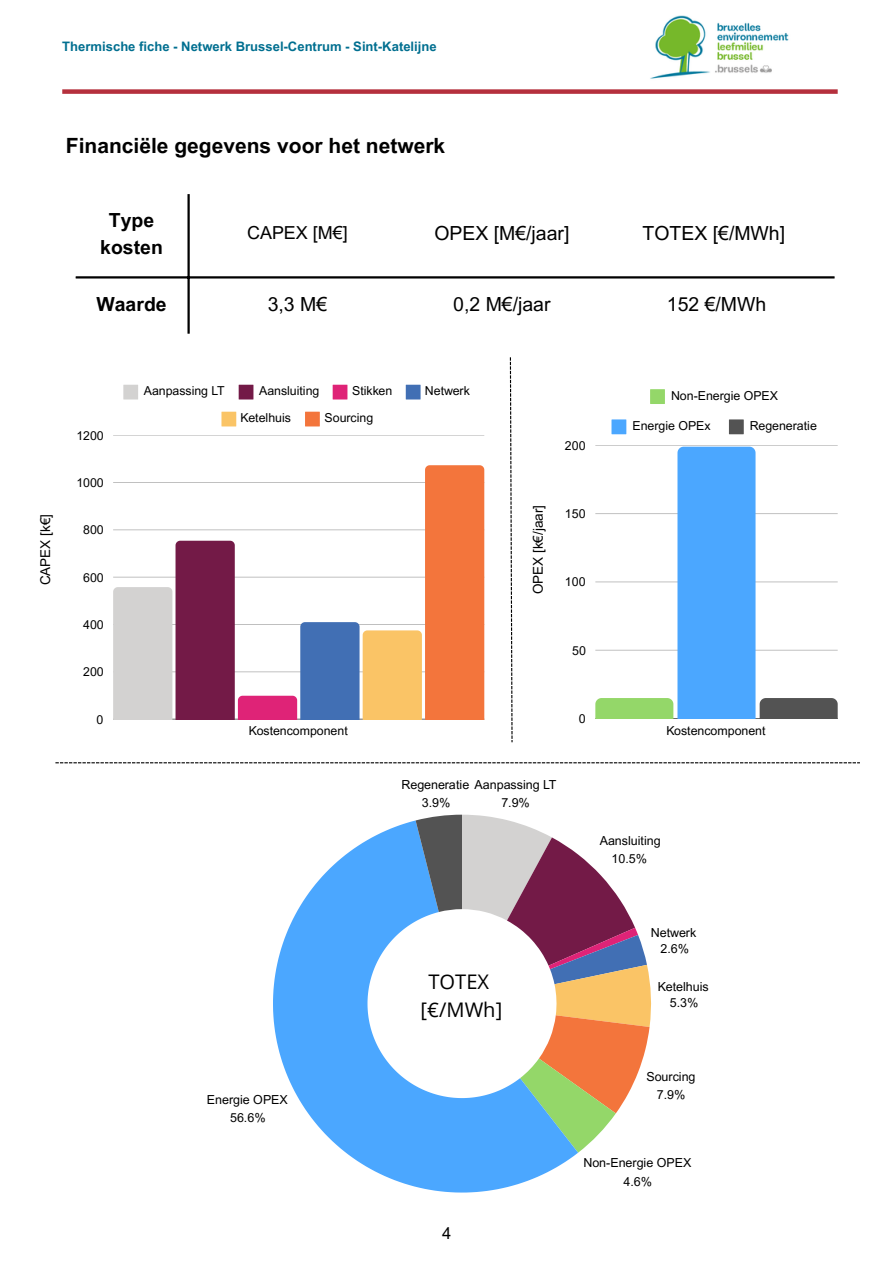
<style>
.page{position:relative;width:894px;height:1264px;background:#fff}
.page>*{position:absolute;margin:0;border:0;box-sizing:border-box;transform-origin:0 0}
.t1{font:700 21px "Arial MT Pro";color:#000}
.t2{font:20.1px/28px "Open Sans";color:#000;text-align:center}
.t3{font:19.35px "Arial MT Pro";color:#000}
.t4{font:700 19.35px/26.8px "Arial MT Pro";color:#000;text-align:center}
.t5{font:17.85px "Arial MT Pro";color:#000}
.t6{font:16.5px "Arial MT Pro";color:#000}
.t7{font:13.5px "Arial MT Pro";color:#000}
.t8{font:700 13.05px "Arial MT Pro";color:#006f90}
.t9{font:12.45px/18.3px "Arial MT Pro";color:#000;text-align:center}
.t10{font:12.3px "Arial MT Pro";color:#000}
</style>
<div class="page">
<img style="left:650px;top:16px;width:139px;height:63px">
<div style="left:62px;top:89px;width:775px;height:5px;background:#b5303d"></div>
<hr style="left:187px;top:194px;width:3px;height:140px;background:#000">
<hr style="left:76px;top:276px;width:758px;height:2px;background:#000">
<svg style="left:123px;top:385px;width:15px;height:14px"></svg>
<svg style="left:238px;top:385px;width:15px;height:14px"></svg>
<svg style="left:332px;top:385px;width:15px;height:14px"></svg>
<svg style="left:405px;top:385px;width:15px;height:14px"></svg>
<svg style="left:221px;top:411px;width:15px;height:15px"></svg>
<svg style="left:305px;top:411px;width:15px;height:15px"></svg>
<hr style="left:113px;top:719px;width:371px;height:1px;background:#000;opacity:.6">
<hr style="left:113px;top:435px;width:371px;height:1px;background:#d4d4d4">
<svg style="left:113px;top:465px;width:371px;height:254px"></svg>
<svg style="left:650px;top:389px;width:14px;height:15px"></svg>
<svg style="left:611px;top:419px;width:15px;height:15px"></svg>
<svg style="left:728px;top:419px;width:15px;height:15px"></svg>
<hr style="left:595px;top:718px;width:242px;height:1px;background:#000;opacity:.6">
<hr style="left:595px;top:445px;width:242px;height:1px;background:#ccc">
<svg style="left:595px;top:446px;width:242px;height:272px"></svg>
<svg style="left:273px;top:820px;width:305px;height:372px;fill:#4ba7ff"></svg>
<svg style="left:415px;top:814px;width:237px;height:338px"></svg>
<svg style="left:509px;top:357px;width:3px;height:385px"></svg>
<svg style="left:55px;top:762px;width:804px;height:1px"></svg>
<p class="t8" style="left:62px;top:41px;width:376px">Thermische fiche - Netwerk Brussel-Centrum - Sint-Katelijne</p>
<p class="t1" style="left:66px;top:138px;width:381px">Financiële gegevens voor het netwerk</p>
<h3 class="t4" style="left:100px;top:209px;width:64px">Type kosten</h3>
<p class="t5" style="left:247px;top:226px;width:102px">CAPEX [M€]</p>
<p class="t3" style="left:434px;top:226px;width:136px">OPEX [M€/jaar]</p>
<p class="t3" style="left:642px;top:226px;width:144px">TOTEX [€/MWh]</p>
<h1 class="t4" style="left:96px;top:293px;width:72px">Waarde</h1>
<p class="t3" style="left:267px;top:297px;width:61px">3,3 M€</p>
<p class="t3" style="left:453px;top:297px;width:99px">0,2 M€/jaar</p>
<p class="t3" style="left:666px;top:297px;width:101px">152 €/MWh</p>
<p class="t10" style="left:76px;top:430px;width:29px">1200</p>
<p class="t10" style="left:76px;top:478px;width:29px">1000</p>
<p class="t10" style="left:144px;top:386px;width:82px">Aanpassing LT</p>
<p class="t10" style="left:259px;top:386px;width:62px">Aansluiting</p>
<p class="t10" style="left:352px;top:386px;width:41px">Stikken</p>
<p class="t10" style="left:425px;top:386px;width:47px">Netwerk</p>
<p class="t10" style="left:240px;top:413px;width:52px">Ketelhuis</p>
<p class="t10" style="left:324px;top:413px;width:50px">Sourcing</p>
<p class="t7" style="left:40px;top:585px;width:73px;rotate:-90deg">CAPEX [k€]</p>
<p class="t7" style="left:533px;top:594px;width:91px;rotate:-90deg">OPEX [k€/jaar]</p>
<p class="t10" style="left:83px;top:525px;width:22px">800</p>
<p class="t10" style="left:83px;top:572px;width:22px">600</p>
<p class="t10" style="left:83px;top:620px;width:22px">400</p>
<p class="t10" style="left:83px;top:667px;width:22px">200</p>
<p class="t10" style="left:97px;top:714px;width:8px">0</p>
<p class="t10" style="left:249px;top:726px;width:100px">Kostencomponent</p>
<p class="t10" style="left:564px;top:441px;width:22px">200</p>
<p class="t10" style="left:564px;top:509px;width:22px">150</p>
<p class="t10" style="left:564px;top:577px;width:22px">100</p>
<p class="t10" style="left:572px;top:645px;width:15px">50</p>
<p class="t10" style="left:579px;top:714px;width:8px">0</p>
<p class="t10" style="left:670px;top:391px;width:109px">Non-Energie OPEX</p>
<p class="t10" style="left:632px;top:421px;width:80px">Energie OPEx</p>
<p class="t10" style="left:749px;top:421px;width:68px">Regeneratie</p>
<p class="t10" style="left:666px;top:725px;width:101px">Kostencomponent</p>
<p class="t9" style="left:501px;top:777px;width:57px;text-align:left;text-indent:-100px">Regeneratie Aanpassing LT<br>7.9%</p>
<p class="t9" style="left:422px;top:795px;width:30px">3.9%</p>
<p class="t9" style="left:599px;top:832px;width:62px">Aansluiting<br>10.5%</p>
<p class="t9" style="left:207px;top:1091px;width:82px">Energie OPEX<br>56.6%</p>
<p class="t2" style="left:420px;top:966px;width:83px">TOTEX [€/MWh]</p>
<p class="t6" style="left:442px;top:1227px;width:11px">4</p>
<p class="t9" style="left:650px;top:926px;width:47px;line-height:15.8px">Netwerk<br>2.6%</p>
<p class="t9" style="left:657px;top:980px;width:52px;line-height:15.8px">Ketelhuis<br>5.3%</p>
<p class="t9" style="left:646px;top:1068px;width:51px">Sourcing<br>7.9%</p>
<p class="t9" style="left:583px;top:1155px;width:109px">Non-Energie OPEX<br>4.6%</p>
</div>
